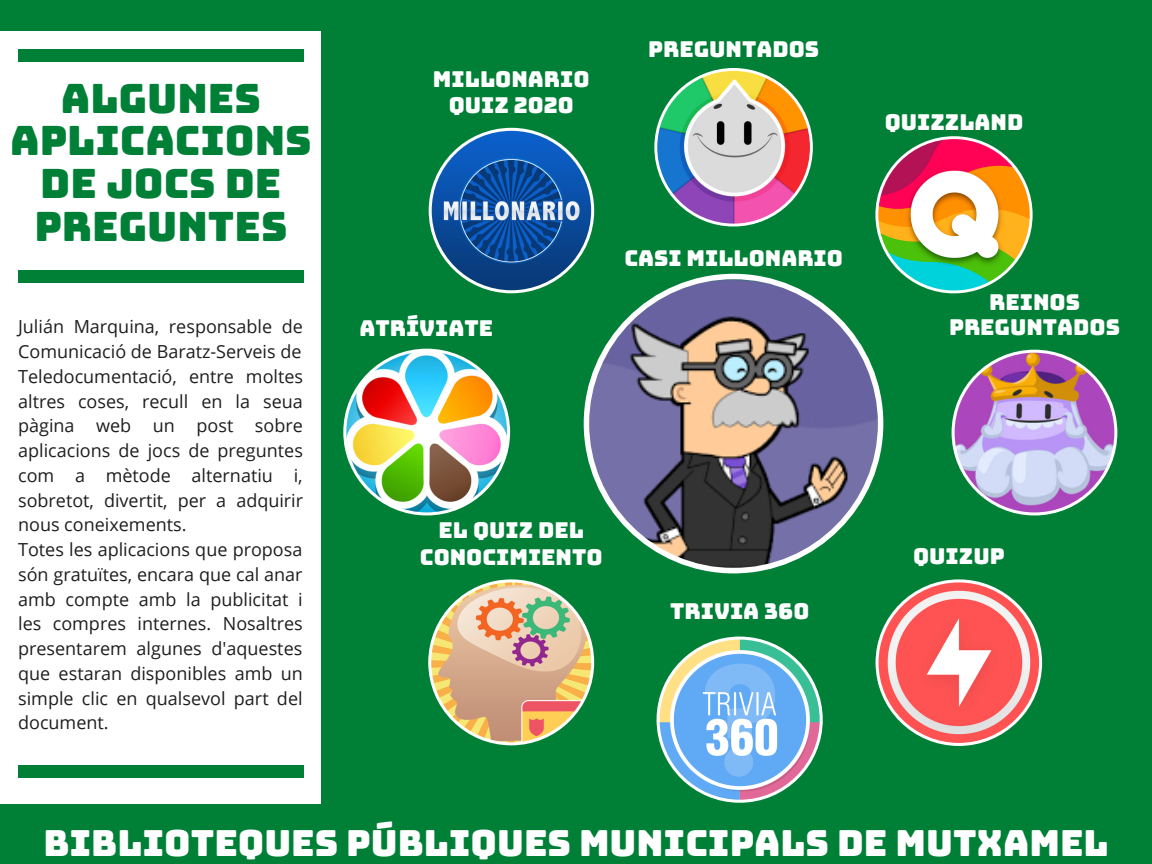
<style>
.page{position:relative;width:1152px;height:864px;background:#008037}
.page>*{position:absolute;margin:0;border:0;box-sizing:border-box;transform-origin:0 0}
.t1{font:40.5px/42.8px "Bungee";color:#008037;text-align:center}
.t2{font:36px "Bungee";color:#fff}
.t3{font:21.9px/25.8px "Bungee";color:#fff;text-align:center}
.t4{font:18px/24.8px "Open Sans";color:#1e1e1e}
</style>
<div class="page">
<div style="left:0;top:31px;width:321px;height:773px;background:#fff"></div>
<div style="left:18px;top:271px;width:286px;height:12px;background:#008037"></div>
<div style="left:18px;top:49px;width:286px;height:13px;background:#008037"></div>
<div style="left:18px;top:765px;width:286px;height:13px;background:#008037"></div>
<svg style="left:875px;top:136px;width:158px;height:157px"></svg>
<svg style="left:654px;top:68px;width:159px;height:159px"></svg>
<svg style="left:952px;top:350px;width:165px;height:165px"></svg>
<svg style="left:876px;top:579px;width:166px;height:167px"></svg>
<svg style="left:428px;top:579px;width:166px;height:166px"></svg>
<svg style="left:429px;top:128px;width:165px;height:165px"></svg>
<svg style="left:584px;top:274px;width:299px;height:299px"></svg>
<svg style="left:657px;top:637px;width:166px;height:166px"></svg>
<svg style="left:343px;top:349px;width:167px;height:166px"></svg>
<h1 class="t1" style="left:61px;top:77px;width:201px">ALGUNES</h1>
<h1 class="t1" style="left:10px;top:119px;width:303px">APLICACIONS<br>DE JOCS DE<br>PREGUNTES</h1>
<p class="t4" style="left:18px;top:314px;width:287px">Julián Marquina, responsable de<br>Comunicació de Baratz-Serveis de<br>Teledocumentació, entre moltes altres coses, recull en la seua pàgina web un post sobre aplicacions de jocs de preguntes com a mètode alternatiu i, sobretot, divertit, per a adquirir nous coneixements.<br>Totes les aplicacions que proposa són gratuïtes, encara que cal anar amb compte amb la publicitat i les compres internes. Nosaltres presentarem algunes d'aquestes que estaran disponibles amb un simple clic en qualsevol part del document.</p>
<p class="t3" style="left:433px;top:66px;width:158px">MILLONARIO</p>
<p class="t3" style="left:449px;top:92px;width:126px">QUIZ 2020</p>
<p class="t3" style="left:648px;top:36px;width:172px">PREGUNTADOS</p>
<p class="t3" style="left:885px;top:109px;width:140px">QUIZZLAND</p>
<p class="t3" style="left:359px;top:316px;width:135px">ATRÍVIATE</p>
<p class="t3" style="left:624px;top:245px;width:220px">CASI MILLONARIO</p>
<p class="t3" style="left:949px;top:289px;width:172px">REINOS<br>PREGUNTADOS</p>
<p class="t3" style="left:420px;top:517px;width:184px;line-height:27px">EL QUIZ DEL<br>CONOCIMIENTO</p>
<p class="t3" style="left:670px;top:598px;width:141px">TRIVIA 360</p>
<p class="t3" style="left:913px;top:543px;width:93px">QUIZUP</p>
<h2 class="t2" style="left:43px;top:825px;width:1067px">BIBLIOTEQUES PÚBLIQUES MUNICIPALS DE MUTXAMEL</h2>
</div>
